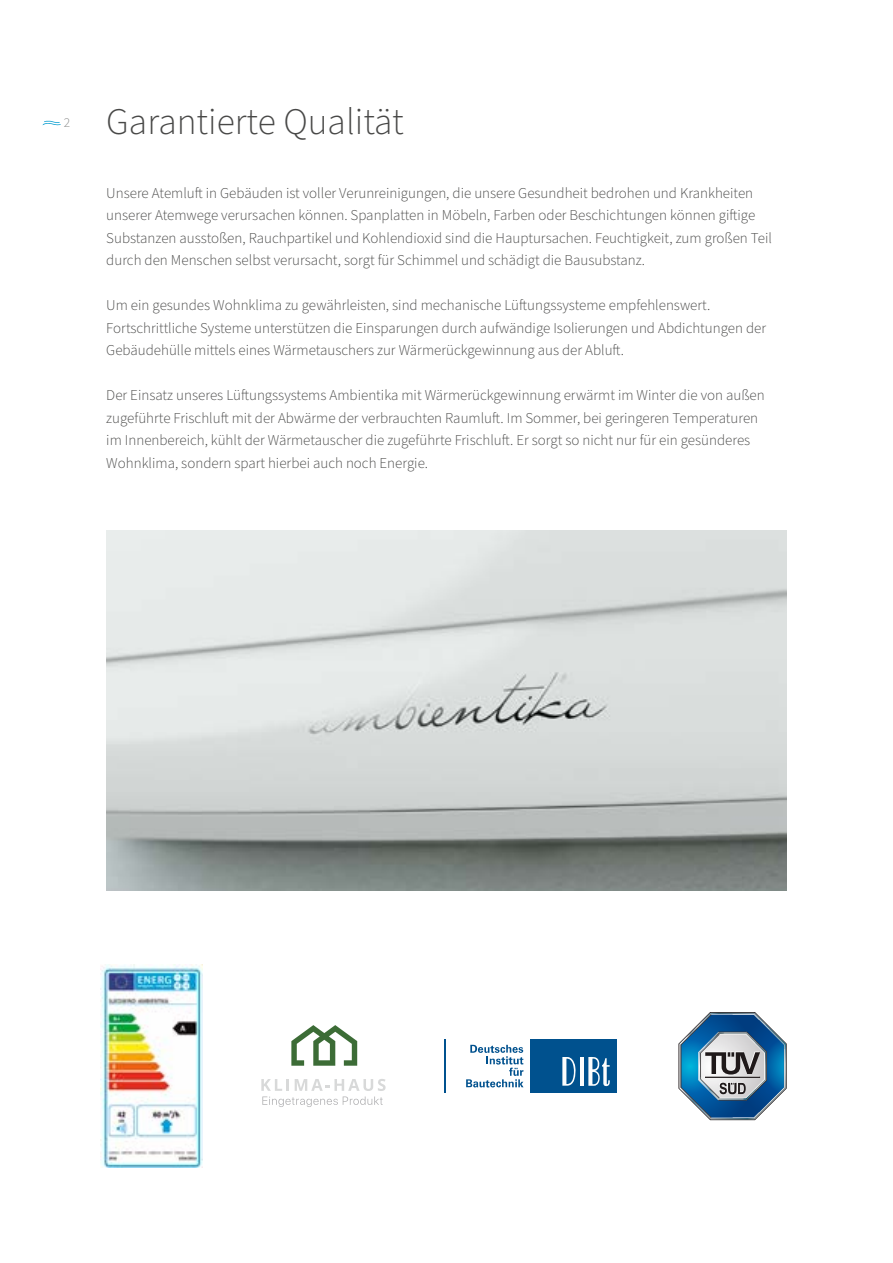
<style>
.page{position:relative;width:893px;height:1263px;background:#fff}
.page>*{position:absolute;margin:0;border:0;box-sizing:border-box;transform-origin:0 0}
.t1{font:300 37.5px "Source Sans Pro";color:#484847}
.t2{font:300 15px/22.5px "Source Sans Pro";color:#484847}
.t3{font:300 13.5px "Source Sans Pro";color:#878887}
</style>
<div class="page">
<svg style="left:43px;top:121px;width:18px;height:4px"></svg>
<img style="left:101px;top:965px;width:102px;height:202px">
<svg style="left:261px;top:1079px;width:125px;height:28px"></svg>
<svg style="left:291px;top:1025px;width:66px;height:41px"></svg>
<svg style="left:678px;top:1012px;width:109px;height:108px"></svg>
<div style="left:530px;top:1039px;width:87px;height:54px;background:#00518e"></div>
<svg style="left:562px;top:1057px;width:14px;height:29px"></svg>
<hr style="left:580px;top:1057px;width:4px;height:29px;background:#fcfdfd">
<svg style="left:588px;top:1057px;width:22px;height:30px"></svg>
<hr style="left:444px;top:1039px;width:2px;height:54px;background:#00518e">
<svg style="left:466px;top:1045px;width:57px;height:42px"></svg>
<img style="left:106px;top:530px;width:681px;height:360px">
<p class="t3" style="left:64px;top:114px;width:8px">2</p>
<h1 class="t1" style="left:106px;top:97px;width:299px">Garantierte Qualität</h1>
<p class="t2" style="left:106px;top:182px;width:667px">Unsere Atemluft in Gebäuden ist voller Verunreinigungen, die unsere Gesundheit bedrohen und Krankheiten unserer Atemwege verursachen können. Spanplatten in Möbeln, Farben oder Beschichtungen können giftige Substanzen ausstoßen, Rauchpartikel und Kohlendioxid sind die Hauptursachen. Feuchtigkeit, zum großen Teil durch den Menschen selbst verursacht, sorgt für Schimmel und schädigt die Bausubstanz.</p>
<p class="t2" style="left:106px;top:294px;width:661px">Um ein gesundes Wohnklima zu gewährleisten, sind mechanische Lüftungssysteme empfehlenswert.<br>Fortschrittliche Systeme unterstützen die Einsparungen durch aufwändige Isolierungen und Abdichtungen der<br>Gebäudehülle mittels eines Wärmetauschers zur Wärmerückgewinnung aus der Abluft.</p>
<p class="t2" style="left:106px;top:384px;width:660px">Der Einsatz unseres Lüftungssystems Ambientika mit Wärmerückgewinnung erwärmt im Winter die von außen zugeführte Frischluft mit der Abwärme der verbrauchten Raumluft. Im Sommer, bei geringeren Temperaturen im Innenbereich, kühlt der Wärmetauscher die zugeführte Frischluft. Er sorgt so nicht nur für ein gesünderes Wohnklima, sondern spart hierbei auch noch Energie.</p>
</div>
